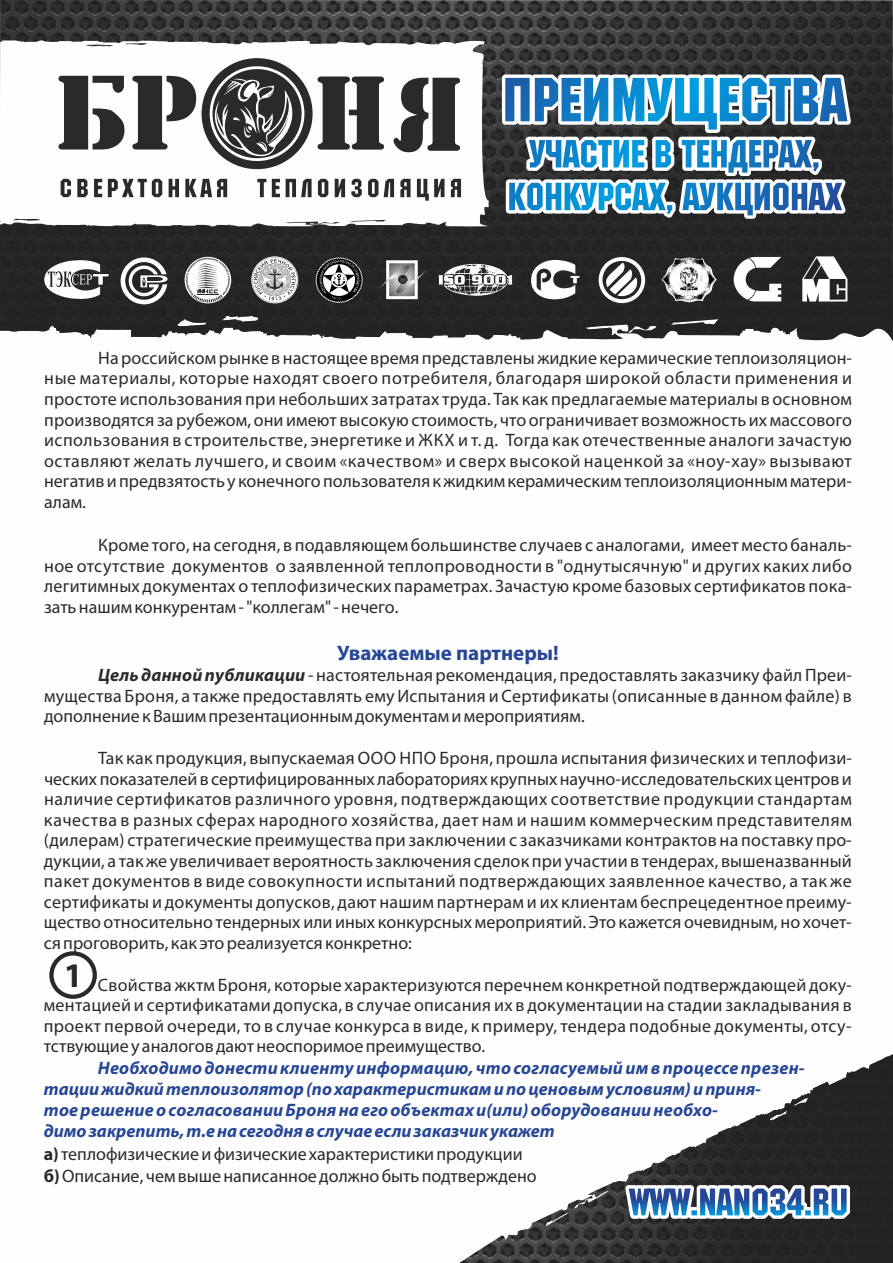
<style>
.page{position:relative;width:893px;height:1263px;background:#fff}
.page>*{position:absolute;margin:0;border:0;box-sizing:border-box;transform-origin:0 0}
.t1{font:700 34.65px "Myriad Pro";color:#2b2a29}
.t2{font:700 21px "Myriad Pro";color:#264796}
.t3{font:18px/20.5px "Myriad Pro";color:#2b2a29;text-align:justify}
.t4{font:italic 700 18px/21.6px "Myriad Pro";letter-spacing:.01em;color:#264796}
.s1{font-weight:700;font-style:italic}
.s2{font-style:normal;color:#2b2a29}
.s3{font-weight:400;font-style:normal;color:#2b2a29}
</style>
<div class="page">
<svg style="left:459px;top:1217px;width:434px;height:46px;background:#444544"></svg>
<svg style="left:545px;top:1054px;width:348px;height:172px"></svg>
<svg style="left:0;top:0;width:893px;height:341px"></svg>
<svg style="left:0;top:316px;width:719px;height:21px;background:#464646"></svg>
<svg style="left:625px;top:1185px;width:225px;height:34px"></svg>
<svg style="left:628px;top:1188px;width:220px;height:28px"></svg>
<svg style="left:598px;top:257px;width:48px;height:46px"></svg>
<svg style="left:531px;top:260px;width:48px;height:39px"></svg>
<svg style="left:439px;top:262px;width:73px;height:34px"></svg>
<svg style="left:390px;top:264px;width:24px;height:31px"></svg>
<div style="left:386px;top:260px;width:32px;height:39px;border:3px solid #fefefe"></div>
<svg style="left:377px;top:265px;width:51px;height:29px"></svg>
<svg style="left:661px;top:257px;width:56px;height:45px"></svg>
<img style="left:663px;top:259px;width:52px;height:42px">
<svg style="left:315px;top:257px;width:48px;height:47px"></svg>
<svg style="left:121px;top:257px;width:47px;height:47px"></svg>
<svg style="left:44px;top:255px;width:65px;height:49px"></svg>
<svg style="left:734px;top:257px;width:47px;height:44px"></svg>
<svg style="left:802px;top:256px;width:45px;height:45px"></svg>
<svg style="left:252px;top:257px;width:45px;height:45px"></svg>
<svg style="left:186px;top:258px;width:44px;height:44px"></svg>
<svg style="left:202px;top:58px;width:258px;height:111px"></svg>
<svg style="left:58px;top:76px;width:138px;height:74px"></svg>
<svg style="left:61px;top:179px;width:400px;height:22px"></svg>
<svg style="left:502px;top:74px;width:349px;height:145px;background:#515151"></svg>
<svg style="left:504px;top:76px;width:344px;height:54px"></svg>
<svg style="left:528px;top:139px;width:291px;height:35px"></svg>
<svg style="left:508px;top:181px;width:335px;height:35px"></svg>
<div style="left:49px;top:951px;width:48px;height:48px;border:4px solid #2b2a29;border-radius:50%"></div>
<p class="t3" style="left:44px;top:349px;width:809px;text-indent:54px">Нароссийскомрынке в настоящее время представленыжидкие керамические теплоизоляцион&shy;ные материалы, которые находят своего потребителя, благодаря широкой области применения и простоте использования при небольших затратах труда. Так как предлагаемыематериалыв основном производятсязарубежом, они имеют высокуюстоимость, что ограничивает возможность ихмассового использования в строительстве, энергетике и ЖКХ и т. д. Тогда как отечественные аналоги зачастую оставляют желать лучшего, и своим «качеством» и сверх высокой наценкой за «ноу-хау» вызывают негатив и предвзятость у конечного пользователя к жидким керамическим теплоизоляционным матери&shy;алам.</p>
<p class="t3" style="left:44px;top:536px;width:809px;text-indent:54px">Кроме того, на сегодня, в подавляющембольшинстве случаев с аналогами, имеетместо баналь&shy;ное отсутствие документов о заявленной теплопроводности в "однутысячную" и других каких либо легитимных документах о теплофизических параметрах. Зачастую кроме базовых сертификатов пока&shy;зать нашим конкурентам - "коллегам" - нечего.</p>
<p class="t2" style="left:337px;top:645px;width:223px">Уважаемые партнеры!</p>
<p class="t3" style="left:44px;top:666px;width:809px;text-indent:54px"><span class="s1">Цельданнойпубликации</span> - настоятельная рекомендация, предоставлять заказчикуфайлПреи&shy;мущества Броня, а также предоставлять емуИспытания и Сертификаты(описанные в данномфайле) в дополнение к Вашим презентационным документам и мероприятиям.</p>
<p class="t3" style="left:44px;top:749px;width:809px;text-indent:54px">Так как продукция, выпускаемаяООО НПОБроня, прошла испытанияфизических и теплофизи&shy;ческих показателей в сертифицированных лабораториях крупных научно-исследовательских центров и наличие сертификатов различного уровня, подтверждающих соответствие продукции стандартам качества в разных сферах народного хозяйства, дает нам и нашим коммерческим представителям (дилерам) стратегические преимущества при заключении с заказчиками контрактов на поставку про&shy;дукции, а также увеличивает вероятность заключениясделок при участии в тендерах, вышеназванный пакет документов в виде совокупности испытаний подтверждающих заявленное качество, а так же сертификатыи документыдопусков, дают нашимпартнерами их клиентамбеспрецедентное преиму&shy;щество относительно тендерных или иных конкурсных мероприятий. Это кажется очевидным, но хочет&shy;ся проговорить, как это реализуется конкретно:</p>
<p class="t3" style="left:44px;top:976px;width:809px;text-indent:54px">СвойстважктмБроня, которые характеризуются перечнемконкретной подтверждающей доку&shy;ментацией и сертификатами допуска, в случае описания их в документации на стадии закладывания в проект первой очереди, то в случае конкурса в виде, к примеру, тендера подобные документы, отсу&shy;тствующие у аналогов дают неоспоримое преимущество.</p>
<p class="t4" style="left:44px;top:1059px;width:762px;text-indent:54px">Необходимодонестиклиентуинформацию,чтосогласуемыйимвпроцессепрезен&shy;тации жидкий теплоизолятор (по характеристикам и по ценовым условиям) и приня&shy;тоерешениеосогласованииБронянаегообъектахи(или)оборудованиинеобхо-<br>димо закрепить, т.е на сегодня в случае если заказчик укажет<br><span class="s2">а)</span> <span class="s3">теплофизические и физические характеристики продукции<br></span><span class="s2">б)</span> <span class="s3">Описание, чем выше написанное должно быть подтверждено</span></p>
<h1 class="t1" style="left:64px;top:961px;width:21px">1</h1>
</div>
